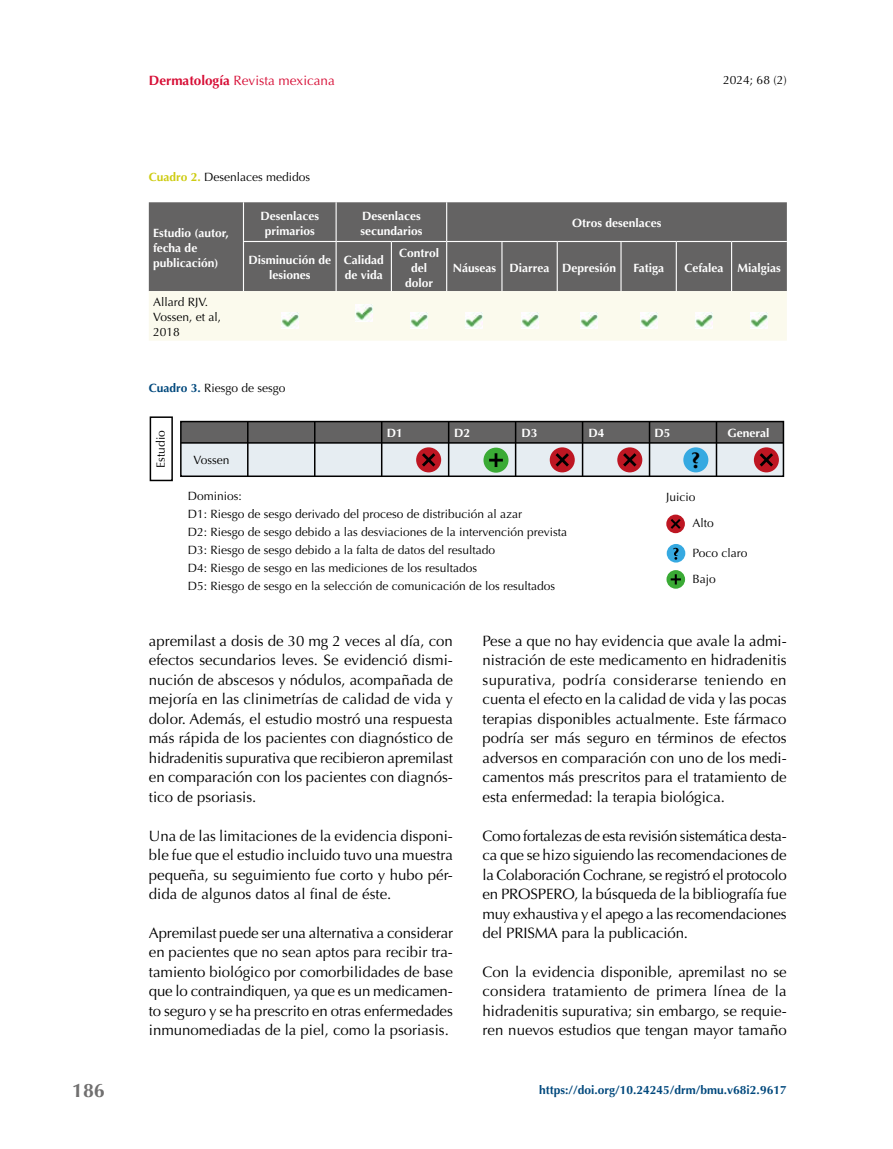
<style>
.page{position:relative;width:893px;height:1149px;background:#fff}
.page>*{position:absolute;margin:0;border:0;box-sizing:border-box;transform-origin:0 0}
.t1{font:700 22.5px "Optima";color:#000}
.t2{font:700 19.5px "Optima";color:#706f6f}
.t3{font:15px/19.5px "Optima";color:#000;text-align:justify}
.t4{font:13.5px "Optima";color:#d70e36}
.t5{font:12px/18px "Optima";color:#000}
.t6{font:700 12px/15px "Optima";color:#fff}
.t7{font:700 12px "Optima";color:#02497d}
.s1{font-weight:700}
.s2{font-weight:700;color:#cecc13}
.s3{font-weight:700;color:#02497d}
</style>
<div class="page">
<div style="left:149px;top:202px;width:638px;height:89px;background:#646363"></div>
<div style="left:149px;top:291px;width:638px;height:49px;background:#fbfaed"></div>
<hr style="left:243px;top:202px;width:1px;height:39px;background:#fff">
<hr style="left:336px;top:202px;width:1px;height:39px;background:#fff">
<hr style="left:446px;top:202px;width:1px;height:39px;background:#fff">
<hr style="left:243px;top:241px;width:93px;height:1px;background:#fff">
<hr style="left:243px;top:242px;width:1px;height:49px;background:#fff">
<hr style="left:336px;top:241px;width:55px;height:1px;background:#fff">
<hr style="left:336px;top:242px;width:1px;height:49px;background:#fff">
<hr style="left:391px;top:241px;width:56px;height:1px;background:#fff">
<hr style="left:391px;top:242px;width:1px;height:49px;background:#fff">
<hr style="left:447px;top:241px;width:55px;height:1px;background:#fff">
<hr style="left:446px;top:242px;width:1px;height:49px;background:#fff">
<hr style="left:502px;top:241px;width:55px;height:1px;background:#fff">
<hr style="left:501px;top:242px;width:1px;height:49px;background:#fff">
<hr style="left:557px;top:241px;width:64px;height:1px;background:#fff">
<hr style="left:557px;top:242px;width:1px;height:49px;background:#fff">
<hr style="left:621px;top:241px;width:55px;height:1px;background:#fff">
<hr style="left:620px;top:242px;width:2px;height:49px;background:#fff">
<hr style="left:676px;top:241px;width:56px;height:1px;background:#fff">
<hr style="left:676px;top:242px;width:1px;height:49px;background:#fff">
<hr style="left:732px;top:241px;width:55px;height:1px;background:#fff">
<hr style="left:731px;top:242px;width:1px;height:49px;background:#fff">
<img style="left:281px;top:312px;width:17px;height:17px">
<img style="left:355px;top:304px;width:17px;height:17px">
<img style="left:411px;top:312px;width:16px;height:17px">
<img style="left:466px;top:312px;width:17px;height:17px">
<img style="left:521px;top:312px;width:17px;height:17px">
<img style="left:581px;top:312px;width:16px;height:17px">
<img style="left:640px;top:312px;width:17px;height:17px">
<img style="left:695px;top:312px;width:17px;height:17px">
<img style="left:751px;top:312px;width:17px;height:17px">
<div style="left:181px;top:443px;width:602px;height:33px;background:#e6edf2"></div>
<div style="left:181px;top:421px;width:602px;height:22px;background:#646363"></div>
<div style="left:180px;top:420px;width:604px;height:57px;border:2px solid #000"></div>
<hr style="left:181px;top:442px;width:602px;height:1px;background:#000">
<hr style="left:716px;top:421px;width:1px;height:55px;background:#000">
<hr style="left:649px;top:421px;width:1px;height:55px;background:#000">
<hr style="left:582px;top:421px;width:1px;height:55px;background:#000">
<hr style="left:515px;top:421px;width:1px;height:55px;background:#000">
<hr style="left:448px;top:421px;width:1px;height:55px;background:#000">
<hr style="left:381px;top:421px;width:1px;height:55px;background:#000">
<hr style="left:314px;top:421px;width:1px;height:55px;background:#000">
<hr style="left:247px;top:421px;width:2px;height:55px;background:#000">
<div style="left:150px;top:416px;width:23px;height:65px;border:2px solid #000"></div>
<div style="left:416px;top:447px;width:25px;height:25px;background:#be1622;border-radius:50%"></div>
<svg style="left:422px;top:453px;width:13px;height:13px"></svg>
<div style="left:483px;top:447px;width:25px;height:25px;background:#3aaa35;border-radius:50%"></div>
<div style="left:550px;top:447px;width:25px;height:25px;background:#be1622;border-radius:50%"></div>
<svg style="left:556px;top:453px;width:13px;height:13px"></svg>
<svg style="left:666px;top:514px;width:19px;height:19px"></svg>
<svg style="left:671px;top:519px;width:10px;height:9px"></svg>
<div style="left:617px;top:447px;width:25px;height:25px;background:#be1622;border-radius:50%"></div>
<svg style="left:623px;top:453px;width:13px;height:13px"></svg>
<div style="left:683px;top:447px;width:25px;height:25px;background:#36a9e1;border-radius:50%"></div>
<div style="left:754px;top:447px;width:25px;height:25px;background:#be1622;border-radius:50%"></div>
<svg style="left:760px;top:453px;width:13px;height:13px"></svg>
<svg style="left:489px;top:453px;width:14px;height:14px"></svg>
<div style="left:666px;top:570px;width:19px;height:18px;background:#3aaa35;border-radius:50%"></div>
<svg style="left:671px;top:574px;width:10px;height:10px"></svg>
<div style="left:667px;top:544px;width:18px;height:18px;background:#36a9e1;border-radius:50%"></div>
<svg style="left:673px;top:547px;width:6px;height:12px"></svg>
<h2 class="t2" style="left:72px;top:1079px;width:34px">186</h2>
<p class="t4" style="left:149px;top:73px;width:188px"><span class="s1">Dermatología</span> Revista mexicana</p>
<p class="t5" style="left:149px;top:168px;width:163px"><span class="s2">Cuadro 2.</span> Desenlaces medidos</p>
<p class="t5" style="left:723px;top:71px;width:65px">2024; 68 (2)</p>
<p class="t6" style="left:153px;top:226px;width:77px">Estudio (autor, fecha de publicación)</p>
<p class="t5" style="left:153px;top:295px;width:70px;line-height:15px">Allard RJV.<br>Vossen, et al,<br>2018</p>
<p class="t6" style="left:260px;top:208px;width:60px;text-align:center">Desenlaces primarios</p>
<p class="t6" style="left:360px;top:208px;width:64px">Desenlaces secundarios</p>
<p class="t6" style="left:572px;top:216px;width:91px">Otros desenlaces</p>
<p class="t6" style="left:248px;top:253px;width:84px;text-align:center">Disminución de lesiones</p>
<p class="t6" style="left:344px;top:253px;width:42px">Calidad de vida</p>
<p class="t6" style="left:399px;top:245px;width:42px;text-align:center">Control del dolor</p>
<p class="t6" style="left:453px;top:260px;width:165px">Náuseas Diarrea Depresión</p>
<p class="t6" style="left:633px;top:260px;width:32px">Fatiga</p>
<p class="t6" style="left:684px;top:260px;width:98px">Cefalea Mialgias</p>
<p class="t5" style="left:149px;top:378px;width:138px"><span class="s3">Cuadro 3.</span> Riesgo de sesgo</p>
<p class="t5" style="left:152px;top:467px;width:39px;rotate:-90deg">Estudio</p>
<p class="t6" style="left:387px;top:425px;width:18px">D1</p>
<p class="t6" style="left:454px;top:425px;width:18px">D2</p>
<p class="t6" style="left:521px;top:425px;width:18px">D3</p>
<p class="t6" style="left:588px;top:425px;width:18px">D4</p>
<p class="t6" style="left:654px;top:425px;width:18px">D5</p>
<p class="t6" style="left:727px;top:425px;width:43px">General</p>
<h1 class="t1" style="left:691px;top:447px;width:11px">?</h1>
<p class="t5" style="left:692px;top:484px;width:23px;line-height:25.7px;text-indent:-26px">Juicio<br>Alto</p>
<p class="t5" style="left:692px;top:539px;width:56px;line-height:26.4px">Poco claro<br>Bajo</p>
<p class="t5" style="left:193px;top:450px;width:38px">Vossen</p>
<p class="t5" style="left:188px;top:487px;width:381px">Dominios:<br>D1: Riesgo de sesgo derivado del proceso de distribución al azar<br>D2: Riesgo de sesgo debido a las desviaciones de la intervención prevista D3: Riesgo de sesgo debido a la falta de datos del resultado<br>D4: Riesgo de sesgo en las mediciones de los resultados<br>D5: Riesgo de sesgo en la selección de comunicación de los resultados</p>
<p class="t3" style="left:149px;top:631px;width:306px">apremilast a dosis de 30 mg 2 veces al día, con efectos secundarios leves. Se evidenció dismi&shy;nución de abscesos y nódulos, acompañada de mejoría en las clinimetrías de calidad de vida y dolor. Además, el estudio mostró una respuesta más rápida de los pacientes con diagnóstico de hidradenitis supurativa que recibieron apremilast en comparación con los pacientes con diagnós&shy;tico de psoriasis.</p>
<p class="t3" style="left:149px;top:825px;width:306px">Una de las limitaciones de la evidencia disponi&shy;ble fue que el estudio incluido tuvo una muestra pequeña, su seguimiento fue corto y hubo pér&shy;dida de algunos datos al final de éste.</p>
<p class="t3" style="left:149px;top:922px;width:306px">Apremilast puede ser una alternativa a considerar en pacientes que no sean aptos para recibir tra&shy;tamiento biológico por comorbilidades de base que lo contraindiquen, ya que es un medicamen&shy;to seguro y se ha prescrito en otras enfermedades inmunomediadas de la piel, como la psoriasis.</p>
<p class="t3" style="left:483px;top:631px;width:306px">Pese a que no hay evidencia que avale la admi&shy;nistración de este medicamento en hidradenitis supurativa, podría considerarse teniendo en cuenta el efecto en la calidad de vida y las pocas terapias disponibles actualmente. Este fármaco podría ser más seguro en términos de efectos adversos en comparación con uno de los medi&shy;camentos más prescritos para el tratamiento de esta enfermedad: la terapia biológica.</p>
<p class="t3" style="left:483px;top:825px;width:306px">Como fortalezas de esta revisión sistemática desta&shy;ca que se hizo siguiendo las recomendaciones de la Colaboración Cochrane, se registró el protocolo en PROSPERO, la búsqueda de la bibliografía fue muy exhaustiva y el apego a las recomendaciones del PRISMA para la publicación.</p>
<p class="t3" style="left:483px;top:961px;width:306px">Con la evidencia disponible, apremilast no se considera tratamiento de primera línea de la hidradenitis supurativa; sin embargo, se requie&shy;ren nuevos estudios que tengan mayor tamaño</p>
<p class="t7" style="left:539px;top:1082px;width:249px">https://doi.org/10.24245/drm/bmu.v68i2.9617</p>
</div>
